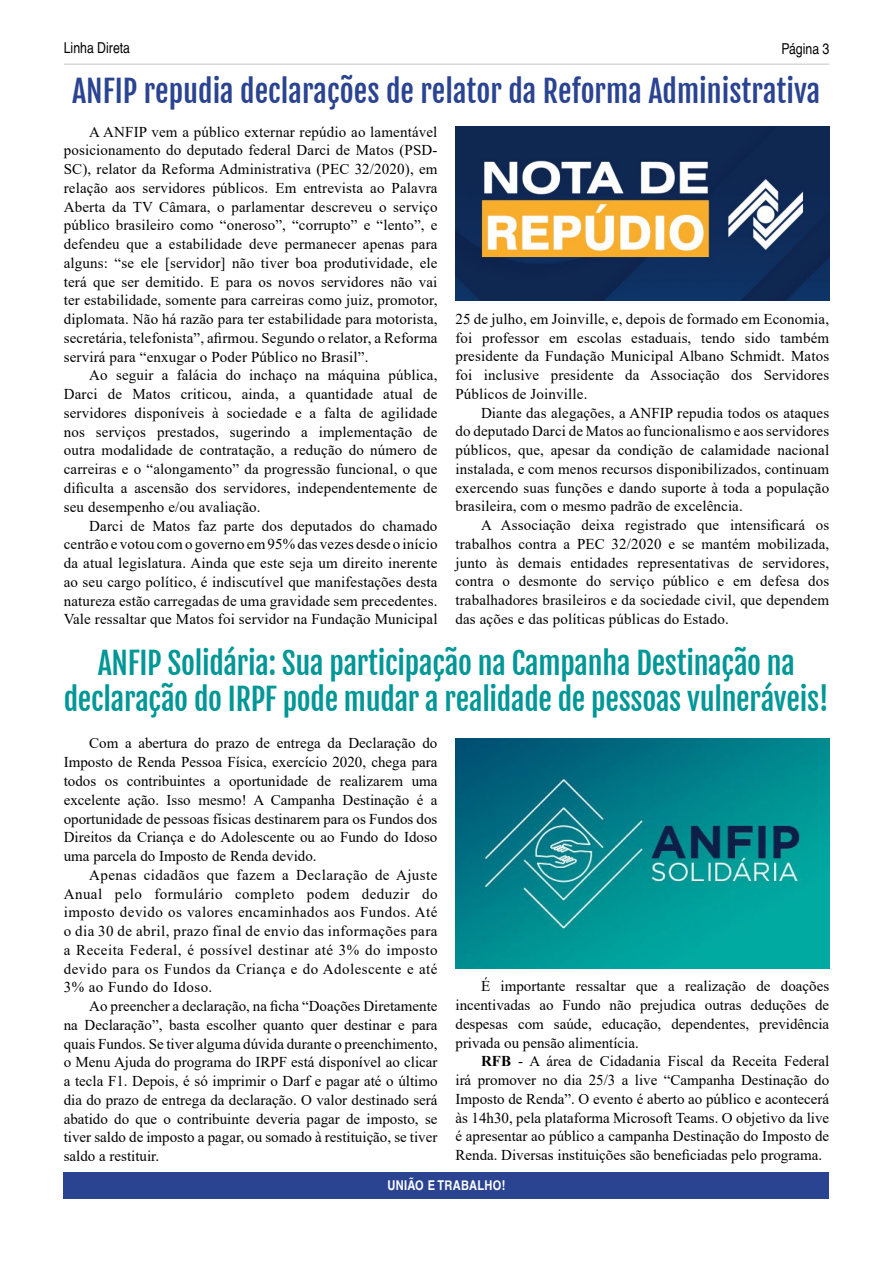
<style>
.page{position:relative;width:893px;height:1263px;background:#fff}
.page>*{position:absolute;margin:0;border:0;box-sizing:border-box;transform-origin:0 0}
.t1{font:30px/36px "Fjalla One";letter-spacing:-.01em;color:#019796;text-align:center}
.t2{font:30px "Fjalla One";color:#2b4491}
.t3{font:15px/18.8px "Times New Roman";letter-spacing:.01em;color:#000;text-align:justify}
.t4{font:condensed 15px "Helvetica LT";color:#000}
.t5{font:700 condensed 13.5px "Helvetica LT";letter-spacing:.025em;color:#fff}
.s1{font-weight:700}
</style>
<div class="page">
<div style="left:64px;top:1172px;width:765px;height:27px;background:#2b4491"></div>
<hr style="left:64px;top:64px;width:765px;height:1px;background:#c6c6c6">
<img style="left:455px;top:127px;width:374px;height:174px">
<img style="left:455px;top:738px;width:374px;height:230px">
<p class="t4" style="left:64px;top:39px;width:68px">Linha Direta</p>
<p class="t4" style="left:781px;top:40px;width:49px">Página 3</p>
<h1 class="t2" style="left:72px;top:73px;width:750px">ANFIP repudia declarações de relator da Reforma Administrativa</h1>
<p class="t3" style="left:64px;top:122px;width:375px;text-indent:26px">A ANFIP vem a público externar repúdio ao lamentável posicionamento do deputado federal Darci de Matos (PSD-SC), relator da Reforma Administrativa (PEC 32/2020), em relação aos servidores públicos. Em entrevista ao Palavra Aberta da TV Câmara, o parlamentar descreveu o serviço público brasileiro como “oneroso”, “corrupto” e “lento”, e defendeu que a estabilidade deve permanecer apenas para alguns: “se ele [servidor] não tiver boa produtividade, ele terá que ser demitido. E para os novos servidores não vai ter estabilidade, somente para carreiras como juiz, promotor, diplomata. Não há razão para ter estabilidade para motorista, secretária, telefonista”, afirmou. Segundo o relator, a Reforma servirá para “enxugar o Poder Público no Brasil”.</p>
<p class="t3" style="left:64px;top:366px;width:375px;text-indent:26px">Ao seguir a falácia do inchaço na máquina pública, Darci de Matos criticou, ainda, a quantidade atual de servidores disponíveis à sociedade e a falta de agilidade nos serviços prestados, sugerindo a implementação de outra modalidade de contratação, a redução do número de carreiras e o “alongamento” da progressão funcional, o que dificulta a ascensão dos servidores, independentemente de seu desempenho e/ou avaliação.</p>
<p class="t3" style="left:64px;top:516px;width:375px;text-indent:26px">Darci de Matos faz parte dos deputados do chamado centrão e votou com o governo em 95% das vezes desde o início da atual legislatura. Ainda que este seja um direito inerente ao seu cargo político, é indiscutível que manifestações desta natureza estão carregadas de uma gravidade sem precedentes.<br>Vale ressaltar que Matos foi servidor na Fundação Municipal</p>
<p class="t3" style="left:455px;top:309px;width:375px">25 de julho, em Joinville, e, depois de formado em Economia, foi professor em escolas estaduais, tendo sido também presidente da Fundação Municipal Albano Schmidt. Matos foi inclusive presidente da Associação dos Servidores Públicos de Joinville.</p>
<p class="t3" style="left:455px;top:403px;width:375px;text-indent:26px">Diante das alegações, a ANFIP repudia todos os ataques do deputado Darci de Matos ao funcionalismo e aos servidores públicos, que, apesar da condição de calamidade nacional instalada, e com menos recursos disponibilizados, continuam exercendo suas funções e dando suporte à toda a população brasileira, com o mesmo padrão de excelência.</p>
<p class="t3" style="left:455px;top:515px;width:375px;text-indent:26px">A Associação deixa registrado que intensificará os trabalhos contra a PEC 32/2020 e se mantém mobilizada, junto às demais entidades representativas de servidores, contra o desmonte do serviço público e em defesa dos trabalhadores brasileiros e da sociedade civil, que dependem das ações e das políticas públicas do Estado.</p>
<h1 class="t1" style="left:64px;top:645px;width:767px">ANFIP Solidária: Sua participação na Campanha Destinação na declaração do IRPF pode mudar a realidade de pessoas vulneráveis!</h1>
<p class="t3" style="left:64px;top:734px;width:375px;text-indent:26px">Com a abertura do prazo de entrega da Declaração do Imposto de Renda Pessoa Física, exercício 2020, chega para todos os contribuintes a oportunidade de realizarem uma excelente ação. Isso mesmo! A Campanha Destinação é a oportunidade de pessoas físicas destinarem para os Fundos dos Direitos da Criança e do Adolescente ou ao Fundo do Idoso uma parcela do Imposto de Renda devido.</p>
<p class="t3" style="left:64px;top:865px;width:375px;text-indent:26px">Apenas cidadãos que fazem a Declaração de Ajuste Anual pelo formulário completo podem deduzir do imposto devido os valores encaminhados aos Fundos. Até o dia 30 de abril, prazo final de envio das informações para a Receita Federal, é possível destinar até 3% do imposto devido para os Fundos da Criança e do Adolescente e até 3% ao Fundo do Idoso.</p>
<p class="t3" style="left:64px;top:996px;width:375px;text-indent:26px">Ao preencher a declaração, na ficha “Doações Diretamente na Declaração”, basta escolher quanto quer destinar e para quais Fundos. Se tiver alguma dúvida durante o preenchimento, o Menu Ajuda do programa do IRPF está disponível ao clicar a tecla F1. Depois, é só imprimir o Darf e pagar até o último dia do prazo de entrega da declaração. O valor destinado será abatido do que o contribuinte deveria pagar de imposto, se tiver saldo de imposto a pagar, ou somado à restituição, se tiver saldo a restituir.</p>
<p class="t3" style="left:455px;top:976px;width:375px;text-indent:26px">É importante ressaltar que a realização de doações incentivadas ao Fundo não prejudica outras deduções de despesas com saúde, educação, dependentes, previdência privada ou pensão alimentícia.</p>
<p class="t3" style="left:455px;top:1051px;width:375px;text-indent:26px"><span class="s1">RFB</span> - A área de Cidadania Fiscal da Receita Federal irá promover no dia 25/3 a live “Campanha Destinação do Imposto de Renda”. O evento é aberto ao público e acontecerá às 14h30, pela plataforma Microsoft Teams. O objetivo da live é apresentar ao público a campanha Destinação do Imposto de Renda. Diversas instituições são beneficiadas pelo programa.</p>
<p class="t5" style="left:387px;top:1176px;width:120px">UNIÃO E TRABALHO!</p>
</div>
